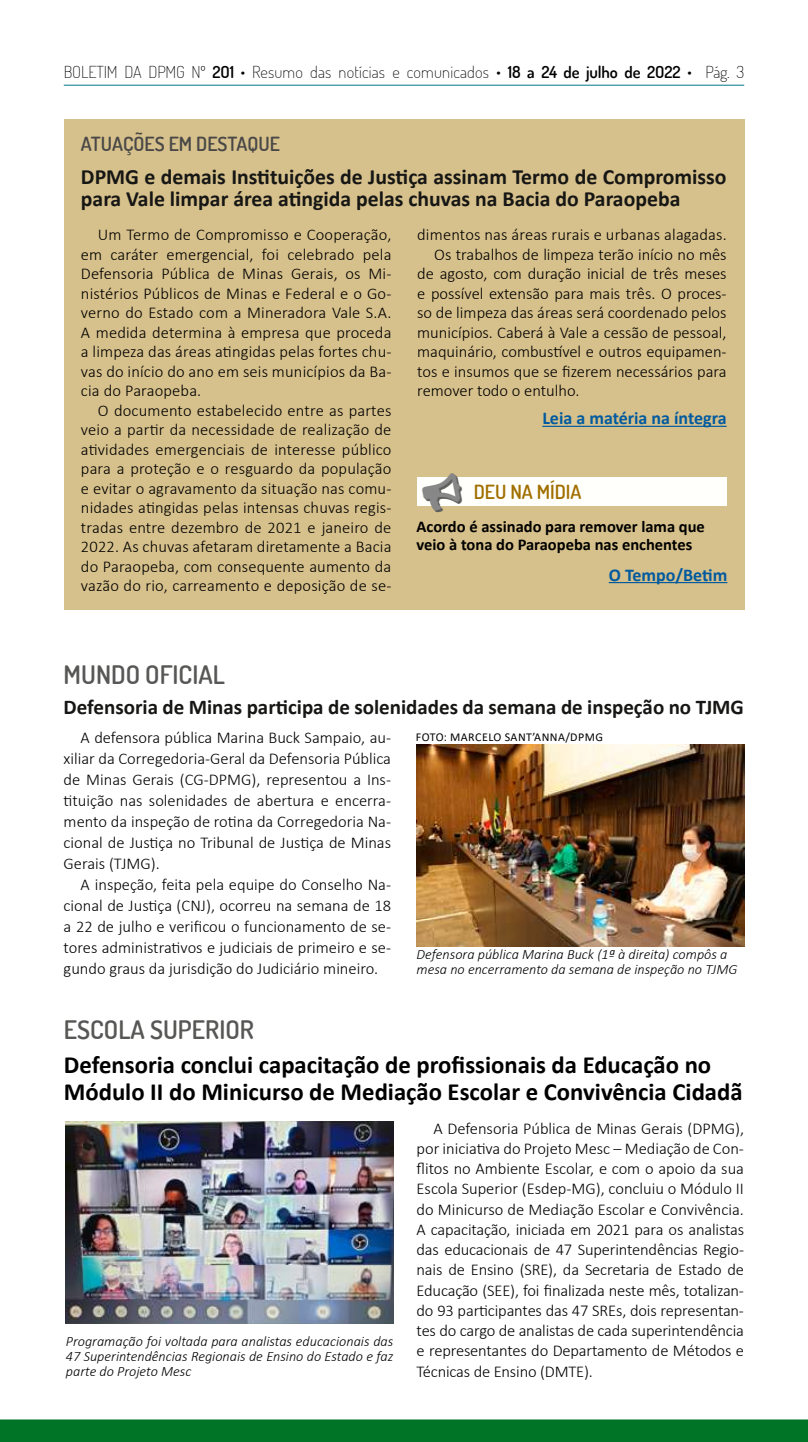
<style>
.page{position:relative;width:808px;height:1442px;background:#fff}
.page>*{position:absolute;margin:0;border:0;box-sizing:border-box;transform-origin:0 0}
.t1{font:600 25.5px "Dosis";color:#575756}
.t2{font:700 24.75px/27px "Calibri";color:#000}
.t3{font:700 21.75px/22.5px "Calibri";color:#161615}
.t4{font:700 21px "Calibri";color:#161615}
.t5{font:600 19.5px "Dosis";color:#494847}
.t6{font:600 19.5px "Dosis";color:#a16f00}
.t7{font:700 18px "Calibri";color:#005a9f}
.t8{font:300 16.5px/19.5px "Calibri";color:#000;text-align:justify}
.t9{font:200 16.5px "Dosis";letter-spacing:.01em;color:#000}
.t10{font:700 16.5px/18px "Calibri";color:#000}
.t11{font:italic 300 14.25px/15px "Calibri";color:#000}
.t12{font:12px "Calibri";letter-spacing:.04em;color:#000}
.s1{font-weight:600}
</style>
<div class="page">
<div style="left:0;top:1419px;width:808px;height:22px;background:#007426"></div>
<hr style="left:64px;top:85px;width:680px;height:1px;background:#00768a">
<div style="left:64px;top:119px;width:680px;height:490px;background:#d6c08b"></div>
<div style="left:417px;top:477px;width:310px;height:29px;background:#fffffb"></div>
<hr style="left:542px;top:426px;width:185px;height:1px;background:#005a9f">
<hr style="left:609px;top:582px;width:118px;height:1px;background:#005a9f">
<img style="left:417px;top:744px;width:327px;height:202px">
<img style="left:66px;top:1121px;width:327px;height:202px">
<p class="t9" style="left:64px;top:61px;width:682px">BOLETIM DA DPMG Nº <span class="s1">2O1</span> • Resumo das notícias e comunicados • <span class="s1">18 a 24 de julho de 2O22</span> • Pág. 3</p>
<p class="t5" style="left:81px;top:131px;width:201px">ATUAÇÕES EM DESTAQUE</p>
<h3 class="t3" style="left:81px;top:165px;width:647px">DPMG e demais Instituições de Justiça assinam Termo de Compromisso para Vale limpar área atingida pelas chuvas na Bacia do Paraopeba</h3>
<p class="t8" style="left:417px;top:225px;width:311px">dimentos nas áreas rurais e urbanas alagadas.</p>
<p class="t8" style="left:434px;top:244px;width:294px">Os trabalhos de limpeza terão início no mês</p>
<p class="t8" style="left:417px;top:264px;width:311px">de agosto, com duração inicial de três meses</p>
<p class="t8" style="left:417px;top:283px;width:311px">e possível extensão para mais três. O proces-</p>
<p class="t8" style="left:417px;top:303px;width:311px">so de limpeza das áreas será coordenado pelos</p>
<p class="t8" style="left:417px;top:322px;width:311px">municípios. Caberá à Vale a cessão de pessoal,</p>
<p class="t8" style="left:417px;top:342px;width:311px">maquinário, combustível e outros equipamen-</p>
<p class="t8" style="left:417px;top:361px;width:311px">tos e insumos que se fizerem necessários para</p>
<p class="t8" style="left:417px;top:381px;width:164px">remover todo o entulho.</p>
<p class="t7" style="left:542px;top:405px;width:186px">Leia a matéria na íntegra</p>
<p class="t8" style="left:81px;top:225px;width:312px;text-indent:17px">Um Termo de Compromisso e Cooperação, em caráter emergencial, foi celebrado pela Defensoria Pública de Minas Gerais, os Mi&shy;nistérios Públicos de Minas e Federal e o Go&shy;verno do Estado com a Mineradora Vale S.A.<br>A medida determina à empresa que proceda a limpeza das áreas atingidas pelas fortes chu&shy;vas do início do ano em seis municípios da Ba&shy;cia do Paraopeba.</p>
<p class="t8" style="left:81px;top:400px;width:312px;text-indent:17px">O documento estabelecido entre as partes veio a partir da necessidade de realização de atividades emergenciais de interesse público para a proteção e o resguardo da população e evitar o agravamento da situação nas comu&shy;nidades atingidas pelas intensas chuvas regis&shy;tradas entre dezembro de 2021 e janeiro de 2022. As chuvas afetaram diretamente a Bacia do Paraopeba, com consequente aumento da vazão do rio, carreamento e deposição de se-</p>
<p class="t6" style="left:474px;top:479px;width:109px">DEU NA MÍDIA</p>
<p class="t10" style="left:417px;top:517px;width:290px">Acordo é assinado para remover lama que veio à tona do Paraopeba nas enchentes</p>
<p class="t7" style="left:609px;top:562px;width:120px">O Tempo/Betim</p>
<h1 class="t1" style="left:64px;top:658px;width:163px">MUNDO OFICIAL</h1>
<p class="t4" style="left:64px;top:691px;width:682px">Defensoria de Minas participa de solenidades da semana de inspeção no TJMG</p>
<p class="t8" style="left:64px;top:727px;width:329px;line-height:21px;text-indent:17px">A defensora pública Marina Buck Sampaio, au&shy;xiliar da Corregedoria-Geral da Defensoria Pública de Minas Gerais (CG-DPMG), representou a Ins&shy;tituição nas solenidades de abertura e encerra&shy;mento da inspeção de rotina da Corregedoria Na&shy;cional de Justiça no Tribunal de Justiça de Minas Gerais (TJMG).</p>
<p class="t8" style="left:64px;top:874px;width:329px;line-height:21px;text-indent:17px">A inspeção, feita pela equipe do Conselho Na&shy;cional de Justiça (CNJ), ocorreu na semana de 18 a 22 de julho e verificou o funcionamento de se&shy;tores administrativos e judiciais de primeiro e se&shy;gundo graus da jurisdição do Judiciário mineiro.</p>
<p class="t12" style="left:416px;top:728px;width:189px">FOTO: MARCELO SANT’ANNA/DPMG</p>
<p class="t11" style="left:417px;top:947px;width:322px">Defensora pública Marina Buck (1ª à direita) compôs a mesa no encerramento da semana de inspeção no TJMG</p>
<h1 class="t1" style="left:64px;top:1013px;width:192px">ESCOLA SUPERIOR</h1>
<h2 class="t2" style="left:64px;top:1050px;width:680px">Defensoria conclui capacitação de profissionais da Educação no<br>Módulo II do Minicurso de Mediação Escolar e Convivência Cidadã</h2>
<p class="t11" style="left:66px;top:1333px;width:329px;text-align:justify">Programação foi voltada para analistas educacionais das 47 Superintendências Regionais de Ensino do Estado e faz parte do Projeto Mesc</p>
<p class="t8" style="left:417px;top:1117px;width:329px;line-height:20.2px;text-indent:17px">A Defensoria Pública de Minas Gerais (DPMG), por iniciativa do Projeto Mesc – Mediação de Con&shy;flitos no Ambiente Escolar, e com o apoio da sua Escola Superior (Esdep-MG), concluiu o Módulo II do Minicurso de Mediação Escolar e Convivência.<br>A capacitação, iniciada em 2021 para os analistas das educacionais de 47 Superintendências Regio&shy;nais de Ensino (SRE), da Secretaria de Estado de Educação (SEE), foi finalizada neste mês, totalizan&shy;do 93 participantes das 47 SREs, dois representan&shy;tes do cargo de analistas de cada superintendência e representantes do Departamento de Métodos e Técnicas de Ensino (DMTE).</p>
</div>
